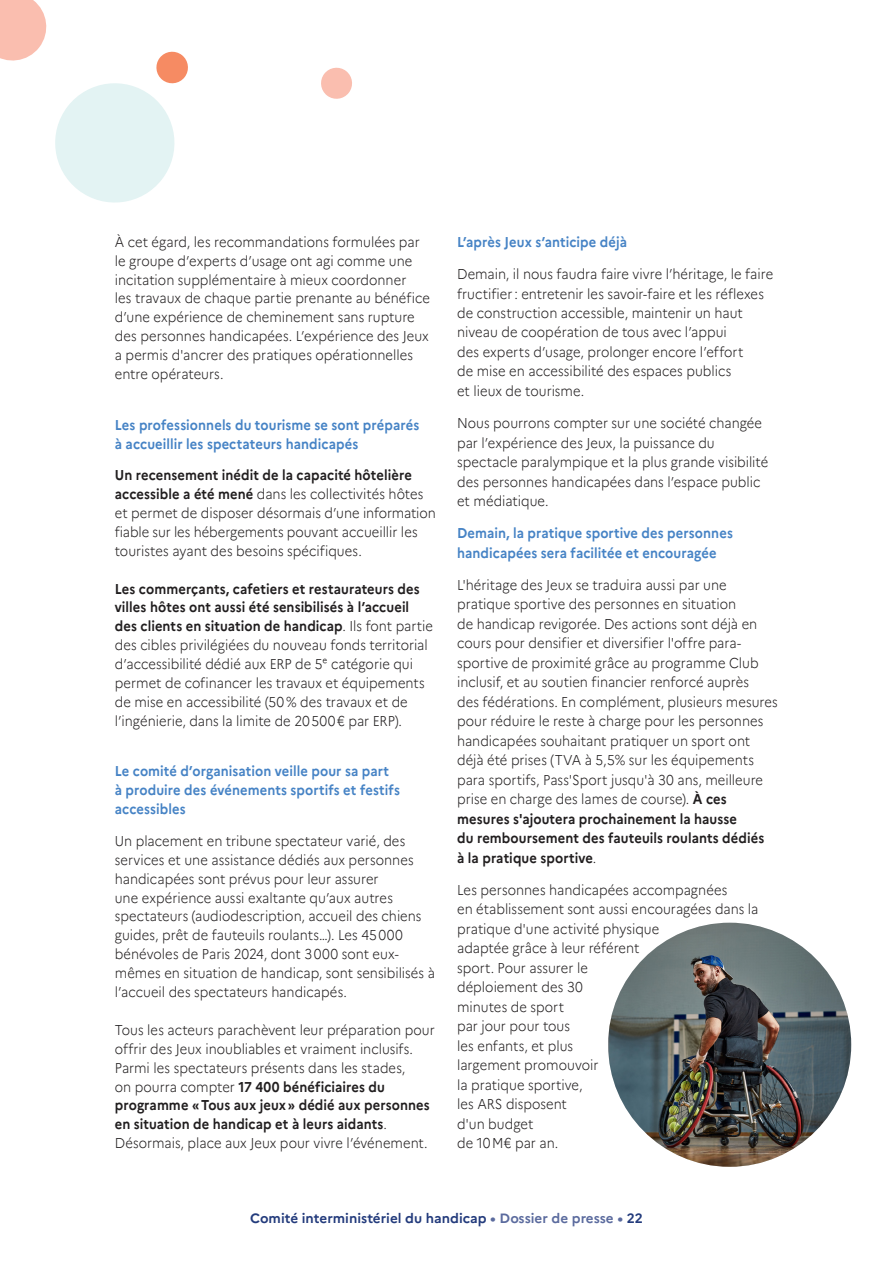
<style>
.page{position:relative;width:893px;height:1263px;background:#fff}
.page>*{position:absolute;margin:0;border:0;box-sizing:border-box;transform-origin:0 0}
.t1{font:300 14.25px/19.5px "Marianne";color:#211e1f;scale:.91 1}
.t2{font:700 14.25px/18.9px "Marianne";letter-spacing:.005em;color:#4683c5;scale:.91 1}
.t3{font:700 13.5px "Marianne";color:#233b7c}
.s1{font-weight:700}
.s2{color:#5b6b9e}
</style>
<div class="page">
<svg style="left:321px;top:67px;width:31px;height:32px"></svg>
<svg style="left:0;top:0;width:188px;height:203px"></svg>
<img style="left:608px;top:923px;width:243px;height:244px">
<p class="t1" style="left:115px;top:231px;width:348px;line-height:18.9px">À cet égard, les recommandations formulées par le groupe d’experts d’usage ont agi comme une incitation supplémentaire à mieux coordonner<br>les travaux de chaque partie prenante au bénéfice d’une expérience de cheminement sans rupture des personnes handicapées. L’expérience des Jeux a permis d'ancrer des pratiques opérationnelles entre opérateurs.</p>
<h3 class="t2" style="left:115px;top:414px;width:336px">Les professionnels du tourisme se sont préparés à accueillir les spectateurs handicapés</h3>
<p class="t1" style="left:115px;top:464px;width:354px;line-height:18.9px"><span class="s1">Un recensement inédit de la capacité hôtelière accessible a été mené</span> dans les collectivités hôtes et permet de disposer désormais d’une information fiable sur les hébergements pouvant accueillir les touristes ayant des besoins spécifiques.</p>
<p class="t1" style="left:115px;top:578px;width:351px;line-height:18.9px"><span class="s1">Les commerçants, cafetiers et restaurateurs des villes hôtes ont aussi été sensibilisés à l’accueil des clients en situation de handicap</span>. Ils font partie des cibles privilégiées du nouveau fonds territorial d’accessibilité dédié aux ERP de 5e catégorie qui permet de cofinancer les travaux et équipements de mise en accessibilité (50 % des travaux et de l’ingénierie, dans la limite de 20 500 € par ERP).</p>
<h3 class="t2" style="left:115px;top:761px;width:315px">Le comité d’organisation veille pour sa part<br>à produire des événements sportifs et festifs accessibles</h3>
<p class="t1" style="left:115px;top:830px;width:353px;line-height:18.9px">Un placement en tribune spectateur varié, des services et une assistance dédiés aux personnes handicapées sont prévus pour leur assurer<br>une expérience aussi exaltante qu’aux autres spectateurs (audiodescription, accueil des chiens guides, prêt de fauteuils roulants…). Les 45 000 bénévoles de Paris 2024, dont 3 000 sont eux&shy;mêmes en situation de handicap, sont sensibilisés à l’accueil des spectateurs handicapés.</p>
<p class="t1" style="left:115px;top:1019px;width:353px;line-height:18.9px">Tous les acteurs parachèvent leur préparation pour offrir des Jeux inoubliables et vraiment inclusifs.<br>Parmi les spectateurs présents dans les stades,<br>on pourra compter <span class="s1">17 400 bénéficiaires du programme « Tous aux jeux » dédié aux personnes en situation de handicap et à leurs aidants</span>.<br>Désormais, place aux Jeux pour vivre l’événement.</p>
<h3 class="t2" style="left:457px;top:231px;width:188px">L’après Jeux s’anticipe déjà</h3>
<p class="t1" style="left:457px;top:263px;width:349px">Demain, il nous faudra faire vivre l’héritage, le faire fructifier : entretenir les savoir-faire et les réflexes de construction accessible, maintenir un haut niveau de coopération de tous avec l’appui<br>des experts d’usage, prolonger encore l’effort<br>de mise en accessibilité des espaces publics<br>et lieux de tourisme.</p>
<p class="t1" style="left:457px;top:412px;width:343px">Nous pourrons compter sur une société changée par l’expérience des Jeux, la puissance du spectacle paralympique et la plus grande visibilité des personnes handicapées dans l’espace public et médiatique.</p>
<h3 class="t2" style="left:457px;top:522px;width:305px;line-height:19.5px">Demain, la pratique sportive des personnes handicapées sera facilitée et encouragée</h3>
<p class="t1" style="left:457px;top:574px;width:354px">L'héritage des Jeux se traduira aussi par une pratique sportive des personnes en situation<br>de handicap revigorée. Des actions sont déjà en cours pour densifier et diversifier l'offre para&shy;sportive de proximité grâce au programme Club inclusif, et au soutien financier renforcé auprès<br>des fédérations. En complément, plusieurs mesures pour réduire le reste à charge pour les personnes handicapées souhaitant pratiquer un sport ont déjà été prises (TVA à 5,5% sur les équipements para sportifs, Pass'Sport jusqu'à 30 ans, meilleure prise en charge des lames de course). <span class="s1">À ces mesures s'ajoutera prochainement la hausse<br>du remboursement des fauteuils roulants dédiés<br>à la pratique sportive</span>.</p>
<p class="t1" style="left:457px;top:879px;width:333px">Les personnes handicapées accompagnées<br>en établissement sont aussi encouragées dans la pratique d'une activité physique<br>adaptée grâce à leur référent<br>sport. Pour assurer le<br>déploiement des 30<br>minutes de sport<br>par jour pour tous<br>les enfants, et plus<br>largement promouvoir<br>la pratique sportive,<br>les ARS disposent<br>d'un budget<br>de 10 M€ par an.</p>
<p class="t3" style="left:250px;top:1207px;width:394px">Comité interministériel du handicap <span class="s2">• Dossier de presse •</span> 22</p>
</div>
